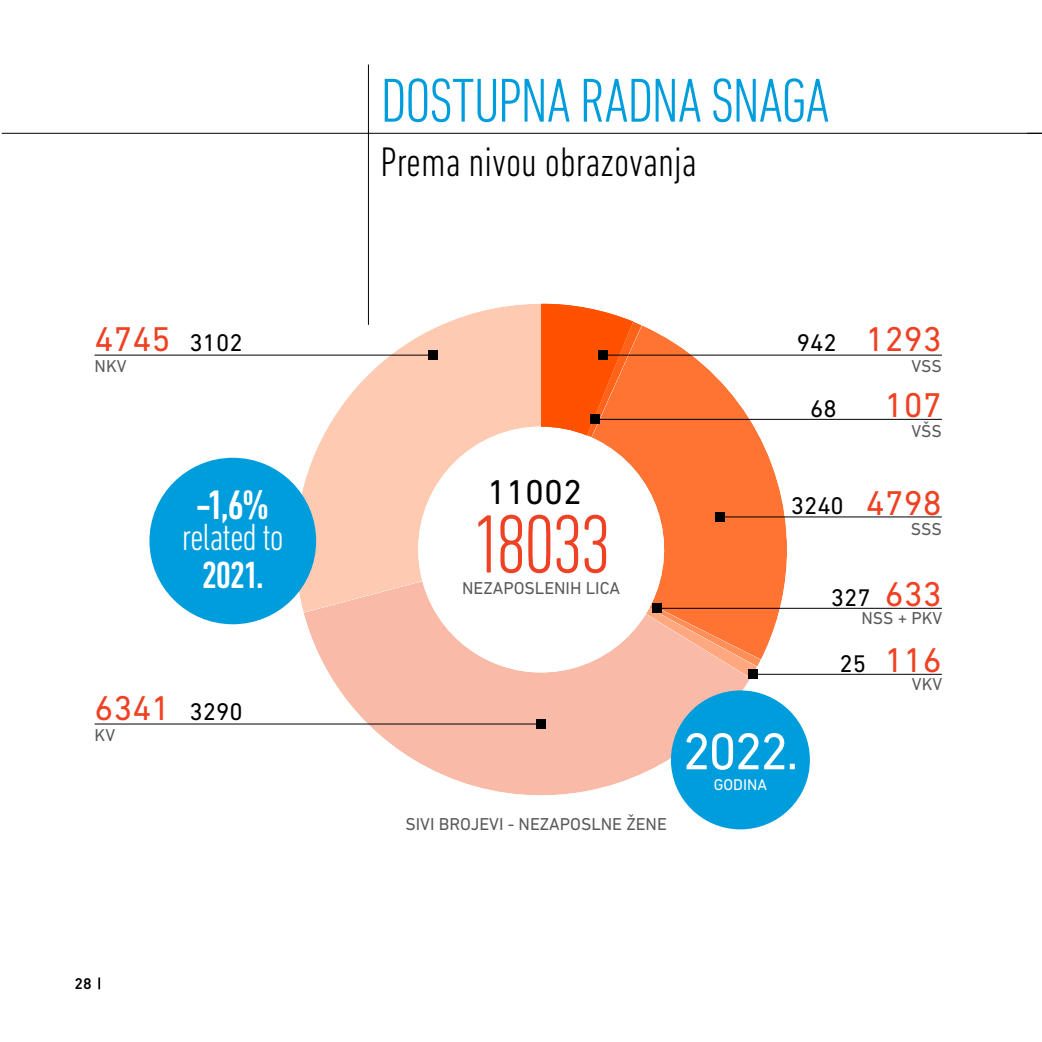
<style>
.page{position:relative;width:1042px;height:1042px;background:#fff}
.page>*{position:absolute;margin:0;border:0;box-sizing:border-box;transform-origin:0 0}
.t1{font:300 condensed 84px "DIN Next LT Pro";letter-spacing:-.035em;color:#ef4123}
.t2{font:300 condensed 63px "DIN Next LT Pro";letter-spacing:-.025em;color:#009ddd}
.t3{font:52.5px "DIN Next LT Pro";color:#fff}
.t4{font:300 condensed 42px "DIN Next LT Pro";color:#000}
.t5{font:500 condensed 42px "DIN Next LT Pro";color:#fff}
.t6{font:300 condensed 38.5px "DIN Next LT Pro";letter-spacing:-.03em;color:#fff}
.t7{font:500 condensed 38.5px "DIN Next LT Pro";color:#fff}
.t8{font:35px "DIN Next LT Pro";color:#ef4123}
.t9{font:35px "DIN Next LT Pro";color:#000}
.t10{font:24.5px "DIN Next LT Pro";color:#000}
.t11{font:17.5px "DIN Next LT Pro";color:#58595b}
.t12{font:15.75px "DIN Next LT Pro";color:#fff}
.t13{font:500 15.75px "DIN Next LT Pro";color:#000}
.s1{font-size:24.5px;color:#000}
.s2{font-size:35px;color:#ef4123}
</style>
<div class="page">
<svg style="left:98px;top:977px;width:2px;height:12px"></svg>
<hr style="left:368px;top:64px;width:1px;height:261px;background:#000">
<svg style="left:541px;top:304px;width:100px;height:133px;background:#ff6721"></svg>
<svg style="left:591px;top:325px;width:196px;height:334px;fill:#ff7433"></svg>
<svg style="left:750px;top:604px;width:11px;height:74px"></svg>
<svg style="left:303px;top:581px;width:447px;height:214px;fill:#f9bba7"></svg>
<svg style="left:295px;top:304px;width:246px;height:308px;fill:#ffcab2"></svg>
<hr style="left:2px;top:133px;width:1040px;height:1px;background:#000">
<hr style="left:603px;top:355px;width:339px;height:1px;background:#000">
<hr style="left:95px;top:355px;width:338px;height:1px;background:#000">
<hr style="left:95px;top:723px;width:446px;height:1px;background:#000">
<hr style="left:595px;top:419px;width:347px;height:1px;background:#000">
<hr style="left:720px;top:516px;width:222px;height:1px;background:#000">
<hr style="left:657px;top:608px;width:285px;height:1px;background:#000">
<hr style="left:752px;top:674px;width:190px;height:1px;background:#000">
<div style="left:598px;top:350px;width:10px;height:10px;background:#000"></div>
<div style="left:428px;top:350px;width:10px;height:10px;background:#000"></div>
<div style="left:536px;top:718px;width:10px;height:10px;background:#000"></div>
<div style="left:590px;top:414px;width:10px;height:10px;background:#000"></div>
<div style="left:715px;top:511px;width:10px;height:10px;background:#000"></div>
<div style="left:747px;top:669px;width:10px;height:10px;background:#000"></div>
<div style="left:652px;top:603px;width:10px;height:10px;background:#000"></div>
<div style="left:671px;top:690px;width:139px;height:139px;background:#009ddd;border-radius:50%"></div>
<div style="left:149px;top:458px;width:167px;height:166px;background:#009ddd;border-radius:50%"></div>
<h2 class="t2" style="left:380px;top:65px;width:451px">DOSTUPNA RADNA SNAGA</h2>
<h3 class="t4" style="left:380px;top:138px;width:318px">Prema nivou obrazovanja</h3>
<h3 class="t8" style="left:95px;top:319px;width:150px">4745 <span class="s1">3102</span></h3>
<h3 class="t8" style="left:797px;top:319px;width:147px"><span class="s1">942</span> 1293</h3>
<p class="t11" style="left:95px;top:356px;width:34px">NKV</p>
<p class="t11" style="left:911px;top:356px;width:32px">VSS</p>
<h3 class="t10" style="left:810px;top:394px;width:28px">68</h3>
<h3 class="t8" style="left:885px;top:385px;width:58px">107</h3>
<h3 class="t5" style="left:196px;top:481px;width:76px">-1,6%</h3>
<h3 class="t7" style="left:202px;top:553px;width:63px">2021.</h3>
<h3 class="t6" style="left:182px;top:515px;width:104px">related to</h3>
<h3 class="t8" style="left:95px;top:688px;width:150px">6341 <span class="s1">3290</span></h3>
<p class="t11" style="left:95px;top:725px;width:22px">KV</p>
<p class="t13" style="left:74px;top:975px;width:19px">28</p>
<h3 class="t9" style="left:487px;top:472px;width:96px">11002</h3>
<h1 class="t1" style="left:471px;top:496px;width:141px">18033</h1>
<p class="t11" style="left:462px;top:578px;width:160px">NEZAPOSLENIH LICA</p>
<p class="t11" style="left:405px;top:814px;width:263px">SIVI BROJEVI - NEZAPOSLNE ŽENE</p>
<p class="t11" style="left:911px;top:420px;width:32px">VŠS</p>
<h3 class="t10" style="left:791px;top:491px;width:153px">3240 <span class="s2">4798</span></h3>
<p class="t11" style="left:911px;top:518px;width:33px">SSS</p>
<h3 class="t10" style="left:831px;top:583px;width:113px">327 <span class="s2">633</span></h3>
<p class="t11" style="left:861px;top:608px;width:82px">NSS + PKV</p>
<h3 class="t8" style="left:839px;top:640px;width:104px"><span class="s1">25</span> 116</h3>
<h3 class="t3" style="left:682px;top:721px;width:118px">2022.</h3>
<p class="t12" style="left:714px;top:775px;width:55px">GODINA</p>
<p class="t11" style="left:912px;top:674px;width:32px">VKV</p>
</div>
